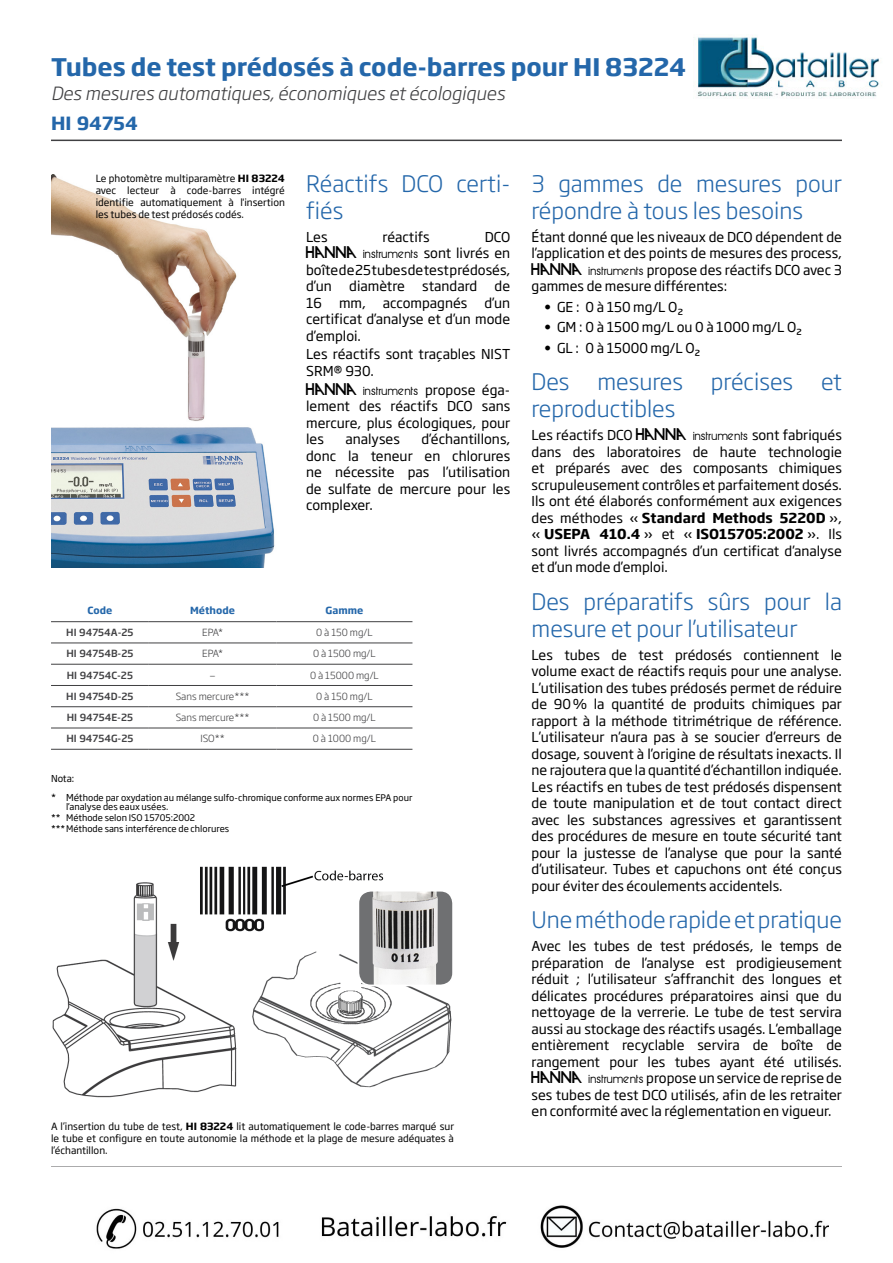
<style>
.page{position:relative;width:893px;height:1263px;background:#fff}
.page>*{position:absolute;margin:0;border:0;box-sizing:border-box;transform-origin:0 0}
.Titre{font:700 24px "Soho Gothic Pro";color:#2467aa}
._15_light{font:300 22.5px/27px "Soho Gothic Pro";color:#2467aa}
.Titre_description{font:italic 300 18px "Soho Gothic Pro";color:#404042}
.Référence{font:700 18px "Soho Gothic Pro";color:#2467aa}
.Texte{font:13.5px/16.5px "Soho Gothic Pro";color:#000;text-align:justify}
.Texte-2{font:9.9px/12px "Soho Gothic Pro";color:#000;text-align:justify}
.Tableau_corps{font:300 9.75px "Soho Gothic Pro";color:#404042}
.Tableau_corps-2{font:500 9.75px "Soho Gothic Pro";color:#404042}
.Tableau_entête{font:700 9.75px "Soho Gothic Pro";color:#2467aa}
.Tableau_gauche{font:500 9.75px "Soho Gothic Pro";color:#404042}
.Texte-3{font:9.45px "Soho Gothic Pro";color:#000}
.Texte-4{font:9px/9px "Soho Gothic Pro";color:#000}
.s1{font-weight:700}
.s2{font-family:"Hanna"}
.s3{font-size:9.45px}
</style>
<div class="page">
<img style="left:51px;top:174px;width:224px;height:394px">
<hr style="left:51px;top:621px;width:98px;height:1px;background:#404042">
<hr style="left:149px;top:621px;width:127px;height:1px;background:#404042">
<hr style="left:276px;top:621px;width:136px;height:1px;background:#404042">
<hr style="left:51px;top:643px;width:98px;height:1px;background:#404042">
<hr style="left:149px;top:643px;width:127px;height:1px;background:#404042">
<hr style="left:276px;top:643px;width:136px;height:1px;background:#404042">
<hr style="left:51px;top:664px;width:98px;height:1px;background:#404042">
<hr style="left:149px;top:664px;width:127px;height:1px;background:#404042">
<hr style="left:276px;top:664px;width:136px;height:1px;background:#404042">
<hr style="left:51px;top:685px;width:98px;height:1px;background:#404042">
<hr style="left:149px;top:685px;width:127px;height:1px;background:#404042">
<hr style="left:276px;top:685px;width:136px;height:1px;background:#404042">
<hr style="left:51px;top:706px;width:98px;height:1px;background:#404042">
<hr style="left:149px;top:706px;width:127px;height:1px;background:#404042">
<hr style="left:276px;top:706px;width:136px;height:1px;background:#404042">
<hr style="left:51px;top:728px;width:98px;height:1px;background:#404042">
<hr style="left:149px;top:728px;width:127px;height:1px;background:#404042">
<hr style="left:276px;top:728px;width:136px;height:1px;background:#404042">
<hr style="left:51px;top:749px;width:98px;height:1px;background:#404042">
<hr style="left:149px;top:749px;width:127px;height:1px;background:#404042">
<hr style="left:276px;top:749px;width:136px;height:1px;background:#404042">
<img style="left:52px;top:882px;width:185px;height:216px">
<img style="left:194px;top:866px;width:190px;height:69px">
<img style="left:252px;top:951px;width:200px;height:137px">
<div style="left:358px;top:891px;width:95px;height:94px;background:#6f7072;border-radius:13px"></div>
<img style="left:372px;top:893px;width:66px;height:90px">
<div style="left:357px;top:890px;width:97px;height:96px;border:2px solid #fff;border-radius:13px"></div>
<hr style="left:51px;top:1166px;width:791px;height:2px;background:#404042">
<hr style="left:51px;top:140px;width:791px;height:1px;background:#404042">
<div style="left:48px;top:1167px;width:845px;height:96px;background:#fff"></div>
<img style="left:697px;top:37px;width:183px;height:62px">
<img style="left:96px;top:1205px;width:732px;height:44px">
<p class="Titre" style="left:51px;top:48px;width:637px">Tubes de test prédosés à code-barres pour HI 83224</p>
<p class="Titre_description" style="left:51px;top:79px;width:455px">Des mesures automatiques, économiques et écologiques</p>
<p class="Référence" style="left:51px;top:109px;width:88px">HI 94754</p>
<p class="Texte-2" style="left:96px;top:172px;width:191px">Le photomètre multiparamètre <span class="s1">HI 83224 </span>avec lecteur à code-barres intégré identifie automatiquement à l'insertion les tubes de test prédosés codés.</p>
<p class="_15_light" style="left:306px;top:169px;width:206px">Réactifs DCO certi&shy;fiés</p>
<p class="Texte" style="left:306px;top:228px;width:23px">Les</p>
<p class="Texte" style="left:382px;top:228px;width:49px">réactifs</p>
<p class="Texte" style="left:306px;top:228px;width:206px;text-indent:179px">DCO <span class="s2">HANNA instruments</span> sont livrés en boîte de 25 tubes de test prédosés, d’un</p>
<p class="Texte" style="left:349px;top:277px;width:57px">diamètre</p>
<p class="Texte" style="left:422px;top:277px;width:57px">standard</p>
<p class="Texte" style="left:495px;top:277px;width:17px">de</p>
<p class="Texte" style="left:306px;top:294px;width:206px;text-indent:178px">d’un certificat d’analyse et d’un mode d’emploi.</p>
<p class="Texte" style="left:306px;top:345px;width:206px">Les réactifs sont traçables NIST<br>SRM® 930.</p>
<p class="Texte" style="left:306px;top:381px;width:206px"><span class="s2">HANNA instruments</span> propose éga&shy;lement des réactifs DCO sans mercure, plus écologiques, pour les</p>
<p class="Texte" style="left:306px;top:294px;width:17px">16</p>
<p class="Texte" style="left:339px;top:294px;width:28px">mm,</p>
<p class="Texte" style="left:383px;top:294px;width:86px">accompagnés</p>
<p class="Texte" style="left:306px;top:430px;width:206px;text-indent:115px">d’échantillons, donc la teneur en chlorures ne nécessite pas l’utilisation de sulfate de mercure pour les complexer.</p>
<p class="Texte" style="left:345px;top:430px;width:56px">analyses</p>
<p class="Tableau_entête" style="left:87px;top:602px;width:26px">Code</p>
<p class="Tableau_entête" style="left:190px;top:602px;width:46px">Méthode</p>
<p class="Tableau_entête" style="left:326px;top:602px;width:39px">Gamme</p>
<p class="Tableau_corps-2" style="left:66px;top:625px;width:69px">HI 94754A-25</p>
<p class="Tableau_corps" style="left:202px;top:625px;width:22px">EPA*</p>
<p class="Tableau_corps" style="left:316px;top:625px;width:58px">0 à 150 mg/L</p>
<p class="Tableau_corps-2" style="left:66px;top:646px;width:69px">HI 94754B-25</p>
<p class="Tableau_corps" style="left:202px;top:646px;width:22px">EPA*</p>
<p class="Tableau_corps" style="left:313px;top:646px;width:64px">0 à 1500 mg/L</p>
<p class="Tableau_corps-2" style="left:67px;top:667px;width:68px">HI 94754C-25</p>
<p class="Tableau_corps" style="left:209px;top:667px;width:8px">—</p>
<p class="Tableau_corps" style="left:310px;top:667px;width:70px">0 à 15000 mg/L</p>
<p class="Tableau_corps-2" style="left:66px;top:689px;width:69px">HI 94754D-25</p>
<p class="Tableau_corps" style="left:176px;top:689px;width:75px">Sans mercure***</p>
<p class="Tableau_corps" style="left:316px;top:689px;width:58px">0 à 150 mg/L</p>
<p class="Tableau_corps-2" style="left:67px;top:710px;width:68px">HI 94754E-25</p>
<p class="Tableau_corps" style="left:176px;top:710px;width:75px">Sans mercure***</p>
<p class="Tableau_corps" style="left:313px;top:710px;width:64px">0 à 1500 mg/L</p>
<p class="Tableau_gauche" style="left:66px;top:731px;width:68px">HI 94754G-25</p>
<p class="Tableau_corps" style="left:200px;top:731px;width:26px">ISO**</p>
<p class="Tableau_corps" style="left:313px;top:731px;width:65px">0 à 1000 mg/L</p>
<p class="Texte-3" style="left:51px;top:771px;width:25px">Nota:</p>
<p class="Texte-4" style="left:66px;top:792px;width:348px;text-indent:-15px"><span class="s3">* Mét</span>hode par oxydation au mélange sulfo-chromique conforme aux normes EPA pour l’analyse des eaux usées.</p>
<p class="Texte-4" style="left:51px;top:812px;width:146px">** Méthode selon ISO 15705:2002</p>
<p class="Texte-4" style="left:51px;top:823px;width:180px">***Méthode sans interférence de chlorures</p>
<p class="Texte-2" style="left:51px;top:1119px;width:404px">A l’insertion du tube de test, <span class="s1">HI 83224</span> lit automatiquement le code-barres marqué sur le tube et configure en toute autonomie la méthode et la plage de mesure adéquates à l’échantillon.</p>
<p class="_15_light" style="left:531px;top:169px;width:312px">3 gammes de mesures pour répondre à tous les besoins</p>
<p class="Texte" style="left:531px;top:228px;width:312px">Étant donné que les niveaux de DCO dépendent de l’application et des points de mesures des process, <span class="s2">HANNA instruments</span> propose des réactifs DCO avec 3 gammes de mesure différentes:</p>
<p class="Texte" style="left:544px;top:298px;width:141px">• GE : 0 à 150 mg/L O₂</p>
<p class="Texte" style="left:544px;top:318px;width:259px">• GM : 0 à 1500 mg/L ou 0 à 1000 mg/L O₂</p>
<p class="Texte" style="left:544px;top:339px;width:158px">• GL : 0 à 15000 mg/L O₂</p>
<p class="_15_light" style="left:531px;top:367px;width:312px">Des mesures précises et reproductibles</p>
<p class="Texte" style="left:531px;top:426px;width:312px">Les réactifs DCO <span class="s2">HANNA instruments</span> sont fabriqués dans des laboratoires de haute technologie et préparés avec des composants chimiques scrupuleusement contrôles et parfaitement dosés.<br>Ils ont été élaborés conformément aux exigences des méthodes « <span class="s1">Standard Methods 5220D</span> », « <span class="s1">USEPA 410.4</span> » et « <span class="s1">ISO15705:2002</span> ». Ils sont livrés accompagnés d’un certificat d’analyse et d’un mode d’emploi.</p>
<p class="_15_light" style="left:531px;top:587px;width:312px">Des préparatifs sûrs pour la mesure et pour l’utilisateur</p>
<p class="Texte" style="left:531px;top:646px;width:312px">Les tubes de test prédosés contiennent le volume exact de réactifs requis pour une analyse.<br>L’utilisation des tubes prédosés permet de réduire de 90% la quantité de produits chimiques par rapport à la méthode titrimétrique de référence.<br>L’utilisateur n’aura pas à se soucier d’erreurs de dosage, souvent à l’origine de résultats inexacts. Il ne rajoutera que la quantité d’échantillon indiquée.<br>Les réactifs en tubes de test prédosés dispensent de toute manipulation et de tout contact direct avec les substances agressives et garantissent des procédures de mesure en toute sécurité tant pour la justesse de l’analyse que pour la santé d’utilisateur. Tubes et capuchons ont été conçus pour éviter des écoulements accidentels.</p>
<p class="_15_light" style="left:531px;top:905px;width:312px">Une méthode rapide et pratique</p>
<p class="Texte" style="left:531px;top:937px;width:312px">Avec les tubes de test prédosés, le temps de préparation de l’analyse est prodigieusement réduit ; l’utilisateur s’affranchit des longues et délicates procédures préparatoires ainsi que du nettoyage de la verrerie. Le tube de test servira aussi au stockage des réactifs usagés. L’emballage entièrement recyclable servira de boîte de rangement pour les tubes ayant été utilisés.<br><span class="s2">HANNA instruments</span> propose un service de reprise de ses tubes de test DCO utilisés, afin de les retraiter en conformité avec la réglementation en vigueur.</p>
</div>
